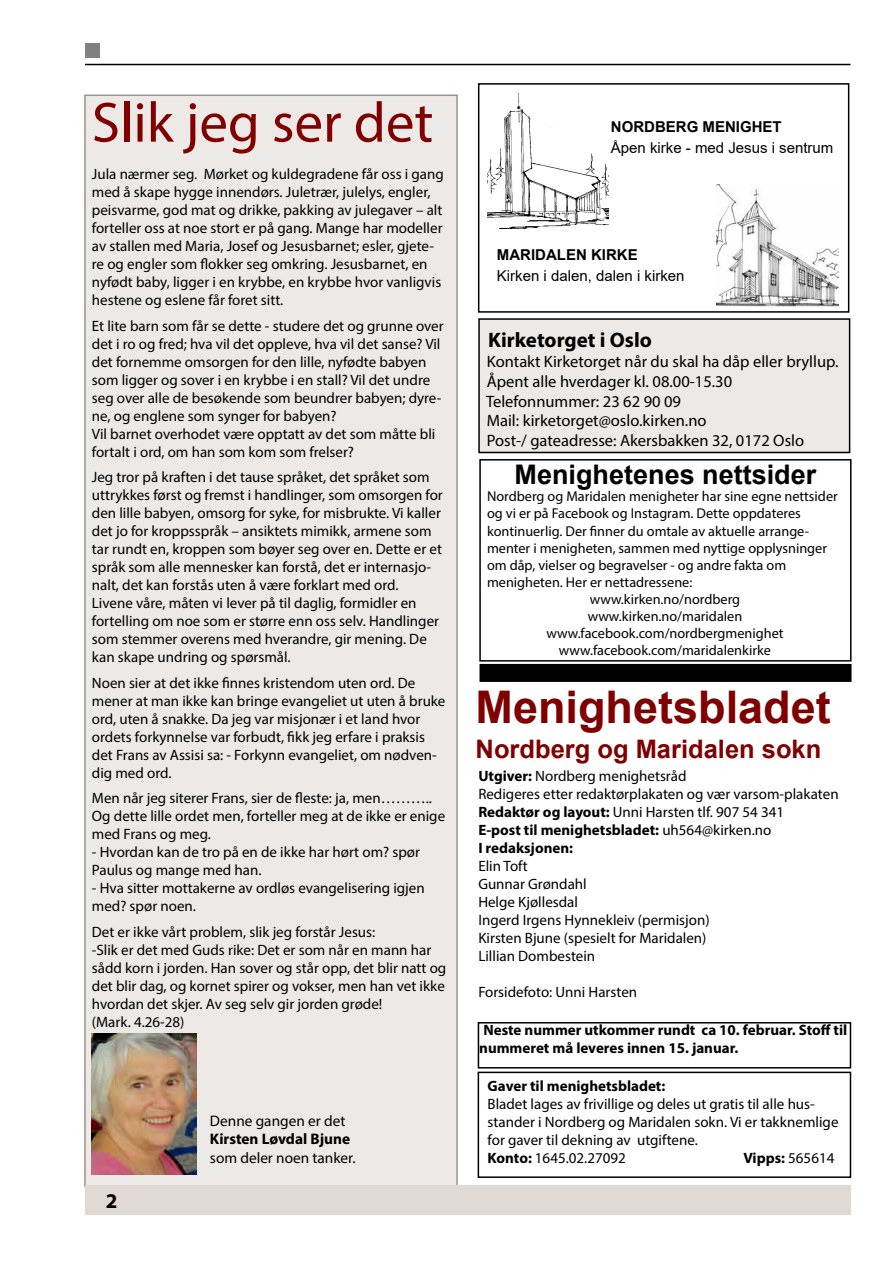
<style>
.page{position:relative;width:893px;height:1263px;background:#fff}
.page>*{position:absolute;margin:0;border:0;box-sizing:border-box;transform-origin:0 0}
.t1{font:57px "Myriad Pro";color:#800000}
.t2{font:700 45px "Arial";color:#800000}
.t3{font:700 27px "Arial";color:#000}
.t4{font:700 25.5px "Arial";color:#800000}
.t5{font:700 21px "Myriad Pro";color:#000}
.t6{font:16.5px/19.8px "Myriad Pro";color:#000}
.t7{font:15.3px "Myriad Pro";color:#000}
.t8{font:700 15.3px "Myriad Pro";color:#000}
.t9{font:15px/18px "Myriad Pro";color:#000}
.t10{font:700 15px/18px "Myriad Pro";color:#000}
.t11{font:15px "Arial";color:#000}
.t12{font:700 15px "Arial";color:#000}
.t13{font:14.25px "Myriad Pro";color:#000}
.s1{font-weight:700}
.s2{font-weight:400}
</style>
<div class="page">
<hr style="left:85px;top:64px;width:765px;height:1px;background:#000">
<div style="left:85px;top:43px;width:15px;height:14px;background:#808080"></div>
<div style="left:84px;top:94px;width:374px;height:1093px;background:#ede9e6;border:2px solid #a19389"></div>
<div style="left:85px;top:1185px;width:765px;height:30px;background:#e0d9d4"></div>
<div style="left:478px;top:83px;width:371px;height:230px;border:2px solid #000"></div>
<div style="left:479px;top:664px;width:372px;height:18px;background:#000"></div>
<div style="left:478px;top:1071px;width:373px;height:107px;border:2px solid #000"></div>
<div style="left:478px;top:1022px;width:373px;height:46px;border:2px solid #000"></div>
<div style="left:479px;top:459px;width:372px;height:203px;border:2px solid #000"></div>
<div style="left:479px;top:319px;width:371px;height:133px;background:#ede9e6"></div>
<div style="left:478px;top:318px;width:372px;height:135px;border:2px solid #000"></div>
<img style="left:487px;top:93px;width:121px;height:135px">
<img style="left:91px;top:1033px;width:106px;height:141px">
<img style="left:716px;top:185px;width:123px;height:121px">
<h1 class="t1" style="left:92px;top:87px;width:343px">Slik jeg ser det</h1>
<p class="t9" style="left:92px;top:165px;width:353px">Jula nærmer seg. Mørket og kuldegradene får oss i gang med å skape hygge innendørs. Juletrær, julelys, engler, peisvarme, god mat og drikke, pakking av julegaver – alt forteller oss at noe stort er på gang. Mange har modeller av stallen med Maria, Josef og Jesusbarnet; esler, gjete&shy;re og engler som flokker seg omkring. Jesusbarnet, en nyfødt baby, ligger i en krybbe, en krybbe hvor vanligvis hestene og eslene får foret sitt.</p>
<p class="t9" style="left:92px;top:316px;width:353px">Et lite barn som får se dette - studere det og grunne over det i ro og fred; hva vil det oppleve, hva vil det sanse? Vil det fornemme omsorgen for den lille, nyfødte babyen som ligger og sover i en krybbe i en stall? Vil det undre seg over alle de besøkende som beundrer babyen; dyre&shy;ne, og englene som synger for babyen?<br>Vil barnet overhodet være opptatt av det som måtte bli fortalt i ord, om han som kom som frelser?</p>
<p class="t9" style="left:92px;top:468px;width:352px">Jeg tror på kraften i det tause språket, det språket som uttrykkes først og fremst i handlinger, som omsorgen for den lille babyen, omsorg for syke, for misbrukte. Vi kaller det jo for kroppsspråk – ansiktets mimikk, armene som tar rundt en, kroppen som bøyer seg over en. Dette er et språk som alle mennesker kan forstå, det er internasjo&shy;nalt, det kan forstås uten å være forklart med ord.<br>Livene våre, måten vi lever på til daglig, formidler en fortelling om noe som er større enn oss selv. Handlinger som stemmer overens med hverandre, gir mening. De kan skape undring og spørsmål.</p>
<p class="t9" style="left:92px;top:673px;width:355px">Noen sier at det ikke finnes kristendom uten ord. De mener at man ikke kan bringe evangeliet ut uten å bruke ord, uten å snakke. Da jeg var misjonær i et land hvor ordets forkynnelse var forbudt, fikk jeg erfare i praksis det Frans av Assisi sa: - Forkynn evangeliet, om nødven&shy;dig med ord.</p>
<p class="t9" style="left:92px;top:789px;width:355px">Men når jeg siterer Frans, sier de fleste: ja, men………..<br>Og dette lille ordet men, forteller meg at de ikke er enige med Frans og meg.</p>
<p class="t9" style="left:92px;top:843px;width:330px">- Hvordan kan de tro på en de ikke har hørt om? spør<br>Paulus og mange med han.</p>
<p class="t9" style="left:92px;top:879px;width:334px">- Hva sitter mottakerne av ordløs evangelisering igjen med? spør noen.</p>
<p class="t9" style="left:92px;top:922px;width:356px">Det er ikke vårt problem, slik jeg forstår Jesus:<br>-Slik er det med Guds rike: Det er som når en mann har sådd korn i jorden. Han sover og står opp, det blir natt og det blir dag, og kornet spirer og vokser, men han vet ikke hvordan det skjer. Av seg selv gir jorden grøde!<br>(Mark. 4.26-28)</p>
<h3 class="t5" style="left:106px;top:1187px;width:13px">2</h3>
<p class="t7" style="left:210px;top:1111px;width:137px">Denne gangen er det</p>
<p class="t8" style="left:210px;top:1129px;width:142px">Kirsten Løvdal Bjune</p>
<p class="t7" style="left:210px;top:1148px;width:147px">som deler noen tanker.</p>
<p class="t12" style="left:611px;top:116px;width:172px">NORDBERG MENIGHET</p>
<p class="t11" style="left:611px;top:138px;width:224px">Åpen kirke - med Jesus i sentrum</p>
<p class="t12" style="left:497px;top:245px;width:142px">MARIDALEN KIRKE</p>
<p class="t11" style="left:497px;top:266px;width:189px">Kirken i dalen, dalen i kirken</p>
<h3 class="t5" style="left:488px;top:326px;width:165px">Kirketorget i Oslo</h3>
<p class="t6" style="left:486px;top:351px;width:354px">Kontakt Kirketorget når du skal ha dåp eller bryllup.<br>Åpent alle hverdager kl. 08.00-15.30<br>Telefonnummer: 23 62 90 09<br>Mail: kirketorget@oslo.kirken.no<br>Post-/ gateadresse: Akersbakken 32, 0172 Oslo</p>
<h3 class="t3" style="left:515px;top:456px;width:303px">Menighetenes nettsider</h3>
<p class="t13" style="left:487px;top:488px;width:352px">Nordberg og Maridalen menigheter har sine egne nettsider</p>
<p class="t13" style="left:487px;top:505px;width:315px">og vi er på Facebook og Instagram. Dette oppdateres</p>
<p class="t13" style="left:487px;top:522px;width:324px">kontinuerlig. Der finner du omtale av aktuelle arrange-</p>
<p class="t13" style="left:487px;top:539px;width:341px">menter i menigheten, sammen med nyttige opplysninger</p>
<p class="t13" style="left:487px;top:556px;width:301px">om dåp, vielser og begravelser - og andre fakta om</p>
<p class="t13" style="left:487px;top:573px;width:207px">menigheten. Her er nettadressene:</p>
<p class="t13" style="left:590px;top:590px;width:152px">www.kirken.no/nordberg</p>
<p class="t13" style="left:588px;top:607px;width:156px">www.kirken.no/maridalen</p>
<p class="t13" style="left:546px;top:624px;width:239px">www.facebook.com/nordbergmenighet</p>
<p class="t13" style="left:559px;top:642px;width:214px">www.facebook.com/maridalenkirke</p>
<h2 class="t2" style="left:476px;top:676px;width:357px">Menighetsbladet</h2>
<h3 class="t4" style="left:476px;top:731px;width:347px">Nordberg og Maridalen sokn</h3>
<p class="t9" style="left:478px;top:767px;width:362px"><span class="s1">Utgiver:</span> Nordberg menighetsråd<br>Redigeres etter redaktørplakaten og vær varsom-plakaten <span class="s1">Redaktør og layout:</span> Unni Harsten tlf. 907 54 341<br><span class="s1">E-post til menighetsbladet:</span> uh564@kirken.no<br><span class="s1">I redaksjonen:</span></p>
<p class="t9" style="left:478px;top:857px;width:233px">Elin Toft<br>Gunnar Grøndahl<br>Helge Kjøllesdal<br>Ingerd Irgens Hynnekleiv (permisjon)<br>Kirsten Bjune (spesielt for Maridalen)<br>Lillian Dombestein</p>
<p class="t9" style="left:478px;top:983px;width:160px">Forsidefoto: Unni Harsten</p>
<p class="t10" style="left:479px;top:1020px;width:370px">Neste nummer utkommer rundt ca 10. februar. Stoff til nummeret må leveres innen 15. januar.</p>
<p class="t10" style="left:488px;top:1077px;width:179px">Gaver til menighetsbladet:</p>
<p class="t9" style="left:488px;top:1095px;width:352px">Bladet lages av frivillige og deles ut gratis til alle hus&shy;stander i Nordberg og Maridalen sokn. Vi er takknemlige for gaver til dekning av utgiftene.<br><span class="s1">Konto:</span> 1645.02.27092</p>
<p class="t10" style="left:743px;top:1149px;width:92px">Vipps: <span class="s2">565614</span></p>
</div>
